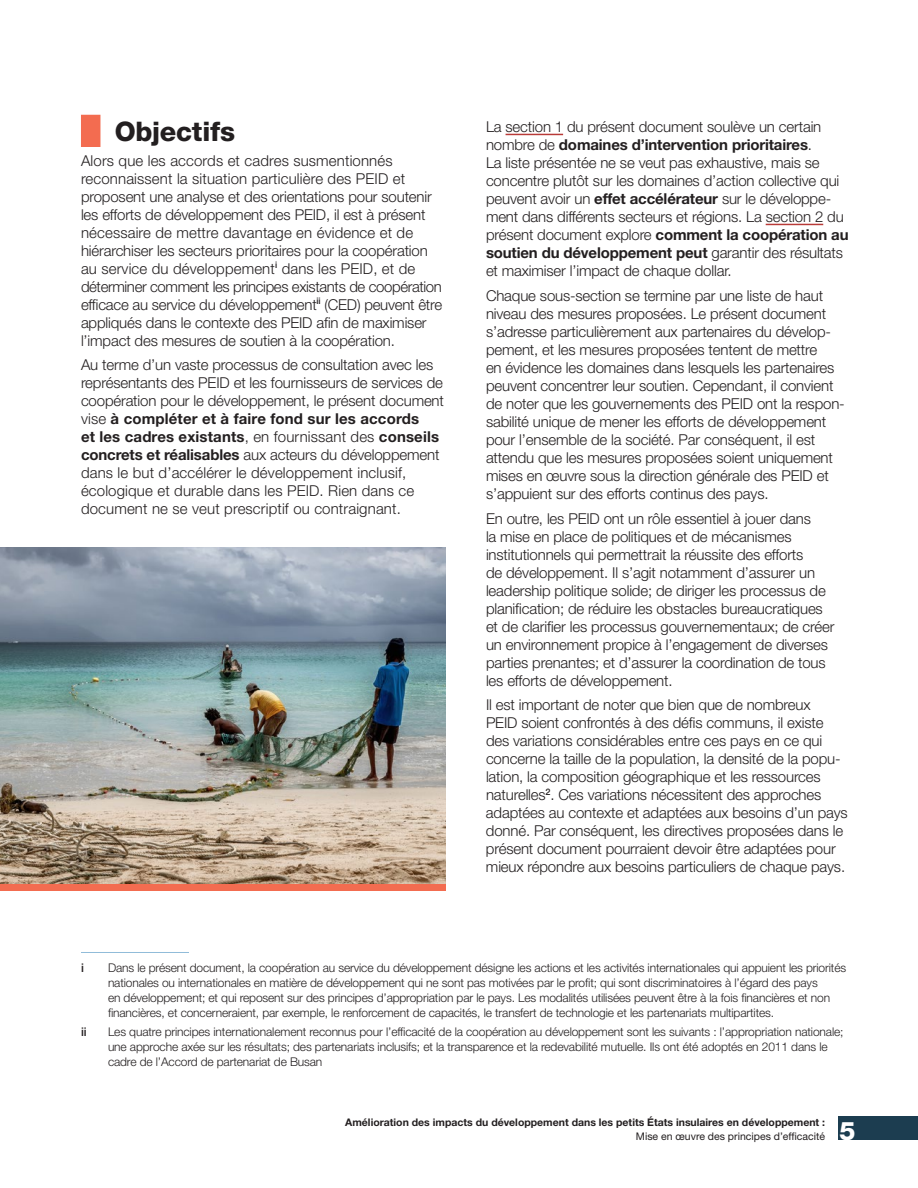
<style>
.page{position:relative;width:918px;height:1188px;background:#fff}
.page>*{position:absolute;margin:0;border:0;box-sizing:border-box;transform-origin:0 0}
.t1{font:800 27px "Helvetica Neue LT Std";letter-spacing:-.01em;color:#231f20}
.t2{font:800 25.5px "Helvetica Neue LT Std";color:#fff}
.t3{font:300 15px/18px "Helvetica Neue LT Std";letter-spacing:-.01em;color:#231f20}
.t4{font:300 12px/15px "Helvetica Neue LT Std";letter-spacing:-.01em;color:#231f20}
.t5{font:500 12px "Helvetica Neue LT Std";color:#231f20}
.t6{font:700 10.5px "Helvetica Neue LT Std";color:#231f20}
.t7{font:10.5px "Helvetica Neue LT Std";color:#231f20}
.s1{font-weight:700}
</style>
<div class="page">
<div style="left:81px;top:115px;width:19px;height:32px;background:#f36c50"></div>
<hr style="left:81px;top:952px;width:108px;height:1px;background:#91bcd9">
<hr style="left:506px;top:134px;width:57px;height:1px;background:#b83a38">
<hr style="left:766px;top:224px;width:57px;height:1px;background:#b83a38">
<img style="left:0;top:548px;width:446px;height:336px">
<div style="left:0;top:884px;width:446px;height:7px;background:#f36c50"></div>
<div style="left:839px;top:1116px;width:79px;height:24px;background:#1c3d50"></div>
<h1 class="t1" style="left:115px;top:115px;width:122px">Objectifs</h1>
<p class="t3" style="left:81px;top:151px;width:363px">Alors que les accords et cadres susmentionnés reconnaissent la situation particulière des PEID et proposent une analyse et des orientations pour soutenir les efforts de développement des PEID, il est à présent nécessaire de mettre davantage en évidence et de hiérarchiser les secteurs prioritaires pour la coopération au service du développement<sup>i</sup> dans les PEID, et de déterminer comment les principes existants de coopération efficace au service du développement<sup>ii</sup> (CED) peuvent être appliqués dans le contexte des PEID afin de maximiser l’impact des mesures de soutien à la coopération.</p>
<p class="t3" style="left:81px;top:356px;width:364px">Au terme d’un vaste processus de consultation avec les représentants des PEID et les fournisseurs de services de coopération pour le développement, le présent document vise <span class="s1">à compléter et à faire fond sur les accords<br>et les cadres existants</span>, en fournissant des <span class="s1">conseils concrets et réalisables</span> aux acteurs du développement dans le but d’accélérer le développement inclusif, écologique et durable dans les PEID. Rien dans ce document ne se veut prescriptif ou contraignant.</p>
<p class="t3" style="left:486px;top:118px;width:364px">La section 1 du présent document soulève un certain nombre de <span class="s1">domaines d’intervention prioritaires</span>.<br>La liste présentée ne se veut pas exhaustive, mais se concentre plutôt sur les domaines d’action collective qui peuvent avoir un <span class="s1">effet accélérateur</span> sur le développe&shy;ment dans différents secteurs et régions. La section 2 du présent document explore <span class="s1">comment la coopération au soutien du développement peut</span> garantir des résultats et maximiser l’impact de chaque dollar.</p>
<p class="t3" style="left:486px;top:286px;width:360px">Chaque sous-section se termine par une liste de haut niveau des mesures proposées. Le présent document s’adresse particulièrement aux partenaires du dévelop&shy;pement, et les mesures proposées tentent de mettre<br>en évidence les domaines dans lesquels les partenaires peuvent concentrer leur soutien. Cependant, il convient de noter que les gouvernements des PEID ont la respon&shy;sabilité unique de mener les efforts de développement pour l’ensemble de la société. Par conséquent, il est attendu que les mesures proposées soient uniquement mises en œuvre sous la direction générale des PEID et s’appuient sur des efforts continus des pays.</p>
<p class="t3" style="left:486px;top:509px;width:350px">En outre, les PEID ont un rôle essentiel à jouer dans<br>la mise en place de politiques et de mécanismes institutionnels qui permettrait la réussite des efforts<br>de développement. Il s’agit notamment d’assurer un leadership politique solide; de diriger les processus de planification; de réduire les obstacles bureaucratiques et de clarifier les processus gouvernementaux; de créer un environnement propice à l’engagement de diverses parties prenantes; et d’assurer la coordination de tous les efforts de développement.</p>
<p class="t3" style="left:486px;top:696px;width:363px">Il est important de noter que bien que de nombreux<br>PEID soient confrontés à des défis communs, il existe des variations considérables entre ces pays en ce qui concerne la taille de la population, la densité de la popu&shy;lation, la composition géographique et les ressources naturelles<sup>2</sup>. Ces variations nécessitent des approches adaptées au contexte et adaptées aux besoins d’un pays donné. Par conséquent, les directives proposées dans le présent document pourraient devoir être adaptées pour mieux répondre aux besoins particuliers de chaque pays.</p>
<p class="t5" style="left:81px;top:961px;width:4px">i</p>
<p class="t4" style="left:108px;top:960px;width:740px">Dans le présent document, la coopération au service du développement désigne les actions et les activités internationales qui appuient les priorités nationales ou internationales en matière de développement qui ne sont pas motivées par le profit; qui sont discriminatoires à l’égard des pays<br>en développement; et qui reposent sur des principes d’appropriation par le pays. Les modalités utilisées peuvent être à la fois financières et non financières, et concerneraient, par exemple, le renforcement de capacités, le transfert de technologie et les partenariats multipartites.</p>
<p class="t5" style="left:81px;top:1025px;width:7px">ii</p>
<p class="t4" style="left:108px;top:1024px;width:737px">Les quatre principes internationalement reconnus pour l’efficacité de la coopération au développement sont les suivants : l’appropriation nationale; une approche axée sur les résultats; des partenariats inclusifs; et la transparence et la redevabilité mutuelle. Ils ont été adoptés en 2011 dans le cadre de l’Accord de partenariat de Busan</p>
<p class="t6" style="left:345px;top:1116px;width:481px">Amélioration des impacts du développement dans les petits États insulaires en développement :</p>
<p class="t7" style="left:636px;top:1130px;width:191px">Mise en œuvre des principes d’efficacité</p>
<h2 class="t2" style="left:839px;top:1116px;width:18px">5</h2>
</div>
